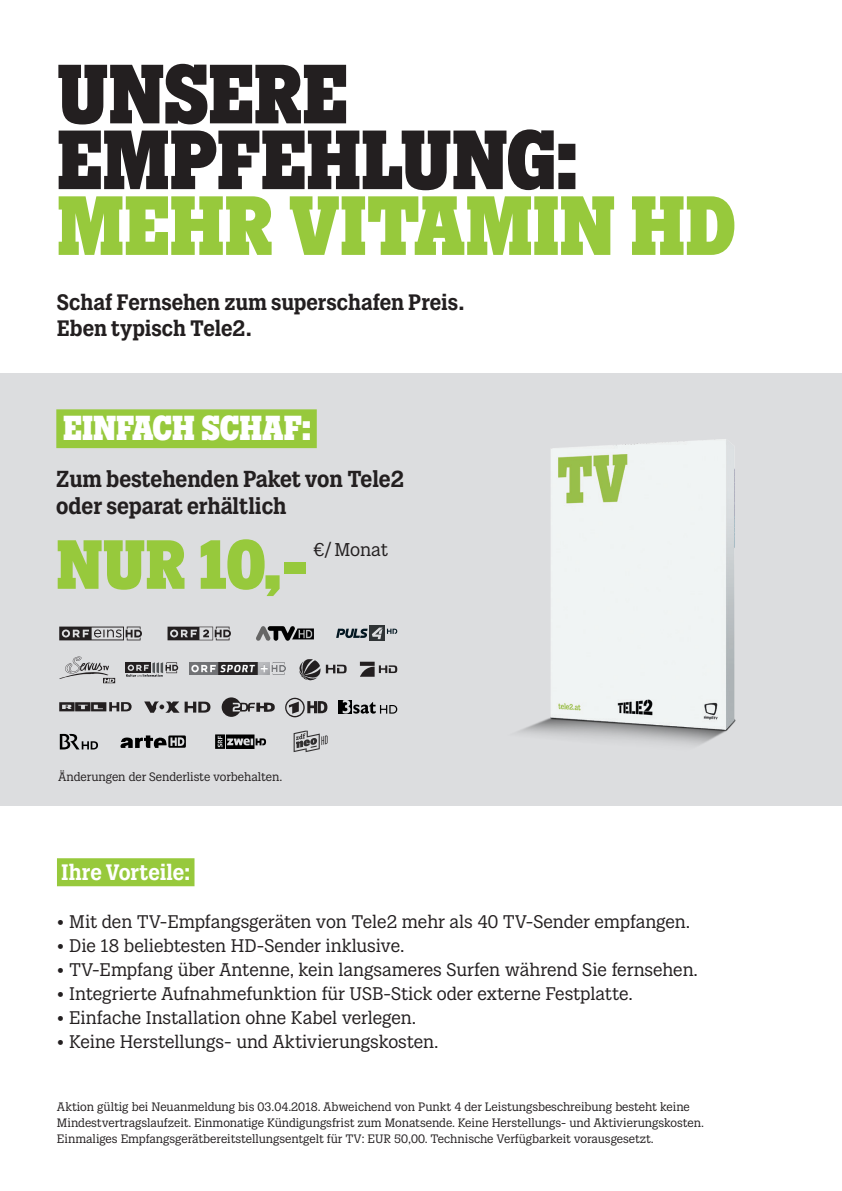
<style>
.page{position:relative;width:842px;height:1191px;background:#fff}
.page>*{position:absolute;margin:0;border:0;box-sizing:border-box;transform-origin:0 0}
.t1{font:800 82.6px/65.8px "Tele 2 Slab";color:#231f20}
.t2{font:800 82.6px "Tele 2 Slab";color:#97c93c}
.t3{font:800 68.4px "Tele 2 Slab";color:#97c93c}
.t4{font:800 34.2px "Tele 2 Slab";color:#fff}
.t5{font:700 22.8px/27.4px "Tele 2 Slab";color:#231f20}
.t6{font:700 22px "Tele 2 Slab";color:#231f20}
.t7{font:700 22px "Tele 2 Slab";color:#fff}
.t8{font:18.2px "Tele 2 Slab";letter-spacing:-.01em;color:#231f20}
.t9{font:18px "Tele 2 Slab";color:#231f20}
.t10{font:12px/16px "Tele 2 Slab";color:#231f20}
</style>
<div class="page">
<div style="left:0;top:373px;width:842px;height:432px;background:#dcdddf"></div>
<img style="left:518px;top:439px;width:218px;height:306px">
<div style="left:56px;top:409px;width:261px;height:39px;background:#97c93c"></div>
<div style="left:57px;top:858px;width:137px;height:28px;background:#97c93c"></div>
<svg style="left:168px;top:626px;width:63px;height:14px"></svg>
<svg style="left:59px;top:626px;width:83px;height:14px"></svg>
<svg style="left:256px;top:626px;width:58px;height:15px"></svg>
<svg style="left:370px;top:626px;width:15px;height:15px"></svg>
<svg style="left:336px;top:627px;width:61px;height:12px"></svg>
<svg style="left:299px;top:659px;width:48px;height:22px"></svg>
<svg style="left:360px;top:661px;width:37px;height:15px"></svg>
<svg style="left:59px;top:656px;width:56px;height:27px"></svg>
<svg style="left:126px;top:662px;width:52px;height:14px"></svg>
<img style="left:190px;top:662px;width:95px;height:13px">
<svg style="left:144px;top:701px;width:66px;height:11px"></svg>
<svg style="left:222px;top:697px;width:53px;height:20px"></svg>
<svg style="left:59px;top:702px;width:73px;height:9px"></svg>
<svg style="left:285px;top:698px;width:42px;height:19px"></svg>
<div style="left:338px;top:700px;width:14px;height:13px;background:#000"></div>
<svg style="left:343px;top:700px;width:54px;height:13px"></svg>
<svg style="left:294px;top:730px;width:34px;height:22px"></svg>
<svg style="left:60px;top:734px;width:38px;height:15px"></svg>
<svg style="left:120px;top:735px;width:66px;height:13px"></svg>
<svg style="left:215px;top:734px;width:51px;height:15px"></svg>
<p class="t1" style="left:57px;top:63px;width:523px">UNSERE<br>EMPFEHLUNG:</p>
<p class="t2" style="left:57px;top:183px;width:680px">MEHR VITAMIN HD</p>
<p class="t6" style="left:57px;top:289px;width:409px">Schaf Fernsehen zum superschafen Preis.</p>
<p class="t6" style="left:57px;top:315px;width:196px">Eben typisch Tele2.</p>
<p class="t4" style="left:63px;top:410px;width:250px">EINFACH SCHAF:</p>
<p class="t5" style="left:56px;top:465px;width:349px">Zum bestehenden Paket von Tele2 oder separat erhältlich</p>
<p class="t3" style="left:56px;top:529px;width:253px">NUR 10,-</p>
<p class="t8" style="left:314px;top:539px;width:76px">€/ Monat</p>
<p class="t10" style="left:58px;top:768px;width:226px">Änderungen der Senderliste vorbehalten.</p>
<p class="t7" style="left:61px;top:859px;width:131px">Ihre Vorteile:</p>
<p class="t9" style="left:57px;top:911px;width:635px">• Mit den TV-Empfangsgeräten von Tele2 mehr als 40 TV-Sender empfangen.</p>
<p class="t9" style="left:57px;top:935px;width:349px">• Die 18 beliebtesten HD-Sender inklusive.</p>
<p class="t9" style="left:57px;top:959px;width:643px">• TV-Empfang über Antenne, kein langsameres Surfen während Sie fernsehen.</p>
<p class="t9" style="left:57px;top:983px;width:577px">• Integrierte Aufnahmefunktion für USB-Stick oder externe Festplatte.</p>
<p class="t9" style="left:57px;top:1007px;width:361px">• Einfache Installation ohne Kabel verlegen.</p>
<p class="t9" style="left:57px;top:1031px;width:383px">• Keine Herstellungs- und Aktivierungskosten.</p>
<p class="t10" style="left:57px;top:1099px;width:649px">Aktion gültig bei Neuanmeldung bis 03.04.2018. Abweichend von Punkt 4 der Leistungsbeschreibung besteht keine<br>Mindestvertragslaufzeit. Einmonatige Kündigungsfrist zum Monatsende. Keine Herstellungs- und Aktivierungskosten.<br>Einmaliges Empfangsgerätbereitstellungsentgelt für TV: EUR 50,00. Technische Verfügbarkeit vorausgesetzt.</p>
</div>
